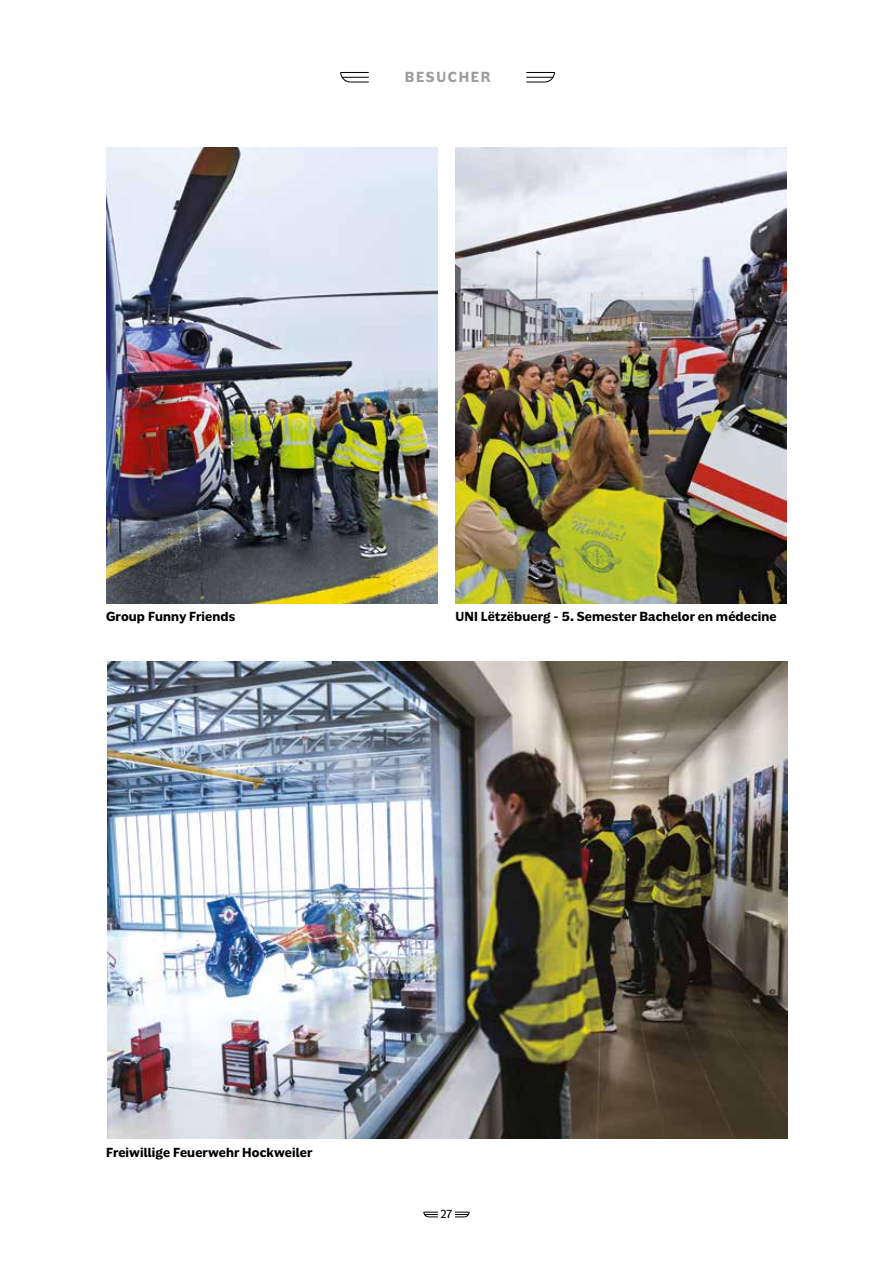
<style>
.page{position:relative;width:893px;height:1263px;background:#fff}
.page>*{position:absolute;margin:0;border:0;box-sizing:border-box;transform-origin:0 0}
.t1{font:700 15px "Americane";letter-spacing:.115em;color:#9c9d9d}
.t2{font:700 13.5px "Americane";letter-spacing:.01em;color:#000}
.t3{font:12px "Americane";color:#000}
</style>
<div class="page">
<svg style="left:526px;top:72px;width:29px;height:11px"></svg>
<svg style="left:340px;top:72px;width:29px;height:11px"></svg>
<svg style="left:423px;top:1212px;width:15px;height:5px"></svg>
<svg style="left:455px;top:1212px;width:14px;height:5px"></svg>
<img style="left:106px;top:147px;width:332px;height:456px">
<img style="left:455px;top:147px;width:332px;height:456px">
<img style="left:107px;top:662px;width:680px;height:477px">
<p class="t1" style="left:405px;top:68px;width:87px">BESUCHER</p>
<p class="t2" style="left:106px;top:609px;width:131px">Group Funny Friends</p>
<p class="t2" style="left:455px;top:609px;width:323px">UNI Lëtzëbuerg - 5. Semester Bachelor en médecine</p>
<p class="t2" style="left:106px;top:1144px;width:208px">Freiwillige Feuerwehr Hockweiler</p>
<p class="t3" style="left:441px;top:1207px;width:13px">27</p>
</div>
